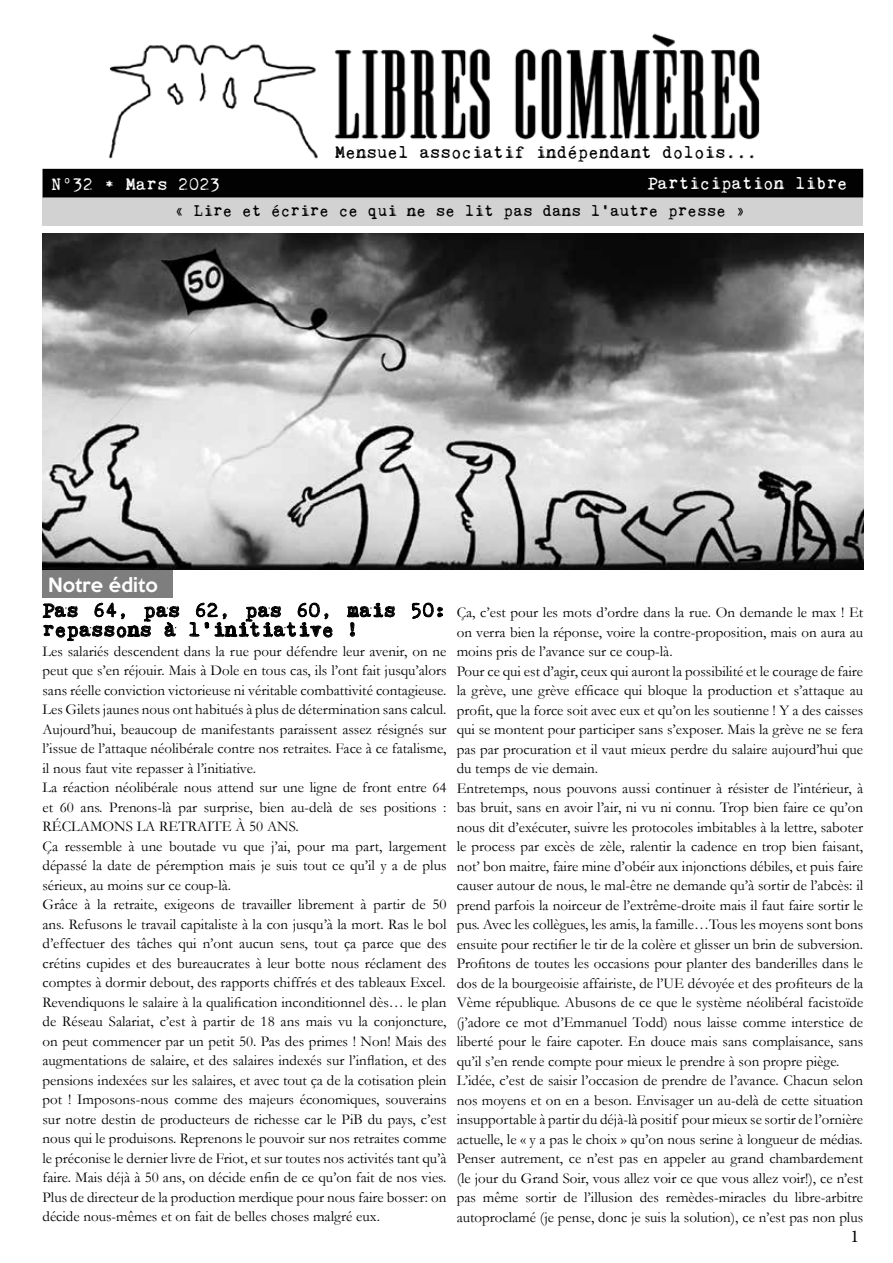
<style>
.page{position:relative;width:893px;height:1263px;background:#fff}
.page>*{position:absolute;margin:0;border:0;box-sizing:border-box;transform-origin:0 0}
.t1{font:20.7px/19.5px "Kingthings Trypewriter 2";color:#000}
.t2{font:18px "Kingthings Trypewriter 2";color:#000}
.t3{font:18px "Kingthings Trypewriter 2";color:#fff}
.t4{font:500 18px "Keep Calm";color:#fff}
.t5{font:18px "Minion Pro";color:#000}
.t6{font:16.5px "Kingthings Trypewriter 2";color:#000}
.t7{font:15px/19.5px "Garamond";color:#000}
</style>
<div class="page">
<div style="left:43px;top:197px;width:820px;height:29px;background:#d2d2d2"></div>
<img style="left:58px;top:44px;width:272px;height:125px">
<div style="left:43px;top:170px;width:819px;height:27px;background:#020203"></div>
<div style="left:43px;top:169px;width:820px;height:28px;border:2px solid #000"></div>
<img style="left:43px;top:234px;width:820px;height:336px">
<div style="left:43px;top:570px;width:130px;height:27px;background:#7e7e7e"></div>
<svg style="left:412px;top:602px;width:31px;height:17px"></svg>
<svg style="left:43px;top:602px;width:136px;height:39px"></svg>
<svg style="left:189px;top:602px;width:143px;height:36px"></svg>
<svg style="left:347px;top:603px;width:48px;height:34px"></svg>
<img style="left:334px;top:33px;width:426px;height:107px">
<p class="t2" style="left:335px;top:142px;width:424px">Mensuel associatif indépendant dolois...</p>
<p class="t3" style="left:51px;top:174px;width:171px">N°32 • Mars 2023</p>
<p class="t3" style="left:647px;top:173px;width:202px">Participation libre</p>
<p class="t6" style="left:174px;top:202px;width:573px">« Lire et écrire ce qui ne se lit pas dans l’autre presse »</p>
<p class="t4" style="left:48px;top:569px;width:111px">Notre édito</p>
<h1 class="t1" style="left:43px;top:600px;width:405px">Pas 64, pas 62, pas 60, mais 50: repassons à l’initiative !</h1>
<p class="t7" style="left:43px;top:641px;width:405px">Les salariés descendent dans la rue pour défendre leur avenir, on ne peut que s’en réjouir. Mais à Dole en tous cas, ils l’ont fait jusqu’alors sans réelle conviction victorieuse ni véritable combattivité contagieuse.<br>Les Gilets jaunes nous ont habitués à plus de détermination sans calcul.<br>Aujourd’hui, beaucoup de manifestants paraissent assez résignés sur l’issue de l’attaque néolibérale contre nos retraites. Face à ce fatalisme, il nous faut vite repasser à l’initiative.<br>La réaction néolibérale nous attend sur une ligne de front entre 64 et 60 ans. Prenons-là par surprise, bien au-delà de ses positions :<br>RÉCLAMONS LA RETRAITE À 50 ANS.<br>Ça ressemble à une boutade vu que j’ai, pour ma part, largement dépassé la date de péremption mais je suis tout ce qu’il y a de plus sérieux, au moins sur ce coup-là.<br>Grâce à la retraite, exigeons de travailler librement à partir de 50 ans. Refusons le travail capitaliste à la con jusqu’à la mort. Ras le bol d’effectuer des tâches qui n’ont aucun sens, tout ça parce que des crétins cupides et des bureaucrates à leur botte nous réclament des comptes à dormir debout, des rapports chiffrés et des tableaux Excel.<br>Revendiquons le salaire à la qualification inconditionnel dès… le plan de Réseau Salariat, c’est à partir de 18 ans mais vu la conjoncture, on peut commencer par un petit 50. Pas des primes ! Non! Mais des augmentations de salaire, et des salaires indexés sur l’inflation, et des pensions indexées sur les salaires, et avec tout ça de la cotisation plein pot ! Imposons-nous comme des majeurs économiques, souverains sur notre destin de producteurs de richesse car le PiB du pays, c’est nous qui le produisons. Reprenons le pouvoir sur nos retraites comme le préconise le dernier livre de Friot, et sur toutes nos activités tant qu’à faire. Mais déjà à 50 ans, on décide enfin de ce qu’on fait de nos vies.<br>Plus de directeur de la production merdique pour nous faire bosser: on décide nous-mêmes et on fait de belles choses malgré eux.</p>
<p class="t7" style="left:457px;top:602px;width:408px">Ça, c’est pour les mots d’ordre dans la rue. On demande le max ! Et on verra bien la réponse, voire la contre-proposition, mais on aura au moins pris de l’avance sur ce coup-là.<br>Pour ce qui est d’agir, ceux qui auront la possibilité et le courage de faire la grève, une grève efficace qui bloque la production et s’attaque au profit, que la force soit avec eux et qu’on les soutienne ! Y a des caisses qui se montent pour participer sans s’exposer. Mais la grève ne se fera pas par procuration et il vaut mieux perdre du salaire aujourd’hui que du temps de vie demain.<br>Entretemps, nous pouvons aussi continuer à résister de l’intérieur, à bas bruit, sans en avoir l’air, ni vu ni connu. Trop bien faire ce qu’on nous dit d’exécuter, suivre les protocoles imbitables à la lettre, saboter le process par excès de zèle, ralentir la cadence en trop bien faisant, not’ bon maitre, faire mine d’obéir aux injonctions débiles, et puis faire causer autour de nous, le mal-être ne demande qu’à sortir de l’abcès: il prend parfois la noirceur de l’extrême-droite mais il faut faire sortir le pus. Avec les collègues, les amis, la famille…Tous les moyens sont bons ensuite pour rectifier le tir de la colère et glisser un brin de subversion.<br>Profitons de toutes les occasions pour planter des banderilles dans le dos de la bourgeoisie affairiste, de l’UE dévoyée et des profiteurs de la Vème république. Abusons de ce que le système néolibéral facistoïde (j’adore ce mot d’Emmanuel Todd) nous laisse comme interstice de liberté pour le faire capoter. En douce mais sans complaisance, sans qu’il s’en rende compte pour mieux le prendre à son propre piège.<br>L’idée, c’est de saisir l’occasion de prendre de l’avance. Chacun selon nos moyens et on en a beson. Envisager un au-delà de cette situation insupportable à partir du déjà-là positif pour mieux se sortir de l’ornière actuelle, le « y a pas le choix » qu’on nous serine à longueur de médias.<br>Penser autrement, ce n’est pas en appeler au grand chambardement (le jour du Grand Soir, vous allez voir ce que vous allez voir!), ce n’est pas même sortir de l’illusion des remèdes-miracles du libre-arbitre autoproclamé (je pense, donc je suis la solution), ce n’est pas non plus</p>
<p class="t5" style="left:850px;top:1225px;width:10px">1</p>
</div>
